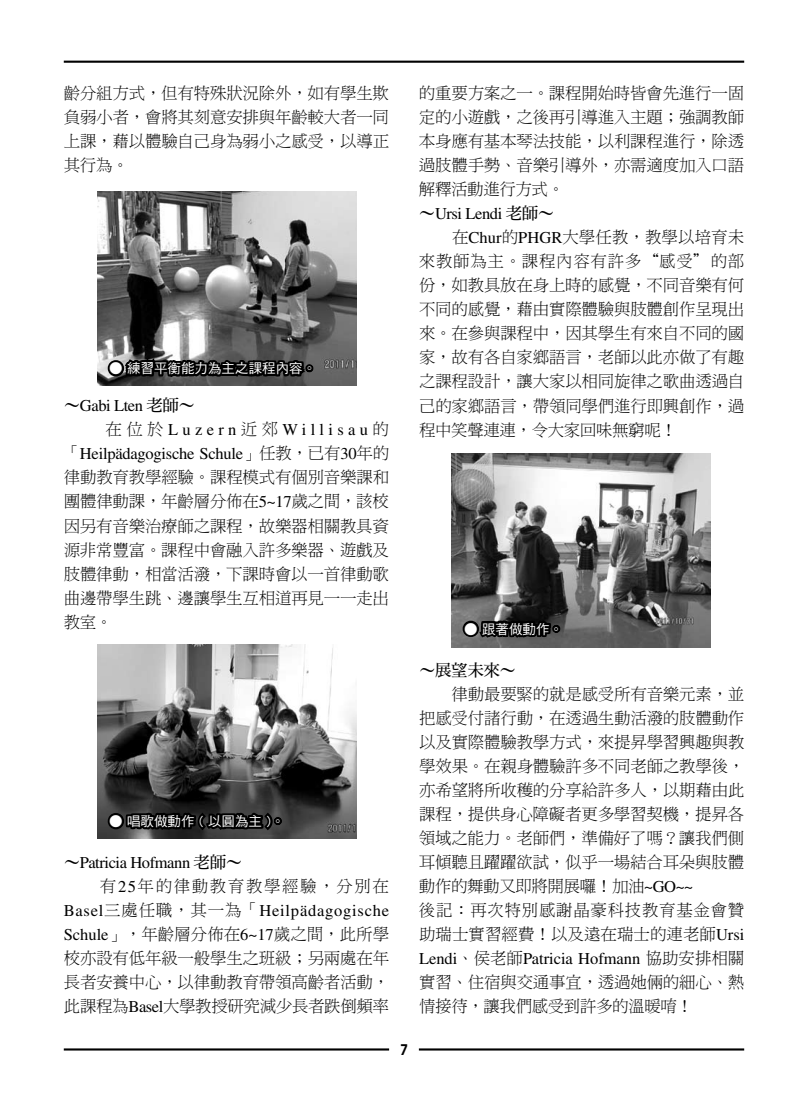
<style>
.page{position:relative;width:808px;height:1106px;background:#fff}
.page>*{position:absolute;margin:0;border:0;box-sizing:border-box;transform-origin:0 0}
.t1{font:16.5px/24px "DF Ming Std W3";letter-spacing:-.015em;color:#000;text-align:justify}
.t2{font:16.5px "Times";letter-spacing:-.015em;color:#000}
.t3{font:16.5px "Times";letter-spacing:.045em;color:#000}
.t4{font:16.5px "Times";letter-spacing:.265em;color:#000}
.t5{font:16.5px "DF Ming Std W3";letter-spacing:.095em;color:#000}
.t6{font:16.5px "DF Ming Std W7";color:#000}
.t7{font:600 15px "Avant Garde";color:#000}
.t8{font:13.5px "DF Hei Std W5";color:#fff}
.s1{font-family:"DF Ming Std W7"}
.s2{font-family:"DF Ming Std W3"}
.s3{font-family:"Times"}
</style>
<div class="page">
<hr style="left:64px;top:1048px;width:325px;height:2px;background:#000">
<hr style="left:419px;top:1048px;width:325px;height:2px;background:#000">
<hr style="left:64px;top:61px;width:680px;height:2px;background:#000">
<img style="left:98px;top:644px;width:258px;height:194px">
<img style="left:452px;top:453px;width:258px;height:194px">
<img style="left:98px;top:192px;width:258px;height:193px">
<svg style="left:104px;top:317px;width:213px;height:69px;background:#565656"></svg>
<svg style="left:104px;top:754px;width:182px;height:85px;background:#353535"></svg>
<svg style="left:459px;top:562px;width:105px;height:86px;background:#444"></svg>
<p class="t1" style="left:64px;top:81px;width:327px">齡分組方式，但有特殊狀況除外，如有學生欺負弱小者，會將其刻意安排與年齡較大者一同上課，藉以體驗自己身為弱小之感受，以導正其行為。</p>
<p class="t8" style="left:109px;top:361px;width:208px">● 練習平衡能力為主之課程內容。</p>
<p class="t2" style="left:64px;top:396px;width:133px"><span class="s1">～</span>Gabi Lten <span class="s1">老師～</span></p>
<p class="t4" style="left:106px;top:420px;width:285px"><span class="s2">在位於</span>Luzern<span class="s2">近郊</span>Willisau<span class="s2">的</span></p>
<p class="t2" style="left:64px;top:444px;width:327px"><span class="s2">「</span>Heilpädagogische Schule<span class="s2">」任教，已有</span>30<span class="s2">年的</span></p>
<p class="t1" style="left:64px;top:465px;width:327px">律動教育教學經驗。課程模式有個別音樂課和團體律動課，年齡層分佈在<span class="s3">5~17</span>歲之間，該校因另有音樂治療師之課程，故樂器相關教具資源非常豐富。課程中會融入許多樂器、遊戲及肢體律動，相當活潑，下課時會以一首律動歌曲邊帶學生跳、邊讓學生互相道再見一一走出教室。</p>
<p class="t8" style="left:109px;top:813px;width:177px">● 唱歌做動作 ( 以圓為主 )。</p>
<p class="t2" style="left:64px;top:852px;width:180px"><span class="s1">～</span>Patricia Hofmann <span class="s1">老師～</span></p>
<p class="t5" style="left:100px;top:876px;width:291px">有<span class="s3">25</span>年的律動教育教學經驗，分別在</p>
<p class="t3" style="left:64px;top:901px;width:327px">Basel<span class="s2">三處任職，其一為「</span>Heilpädagogische</p>
<p class="t1" style="left:64px;top:921px;width:327px"><span class="s3">Schule</span>」，年齡層分佈在<span class="s3">6~17</span>歲之間，此所學校亦設有低年級一般學生之班級；另兩處在年長者安養中心，以律動教育帶領高齡者活動，此課程為<span class="s3">Basel</span>大學教授研究減少長者跌倒頻率</p>
<p class="t1" style="left:419px;top:81px;width:327px">的重要方案之一。課程開始時皆會先進行一固定的小遊戲，之後再引導進入主題；強調教師本身應有基本琴法技能，以利課程進行，除透過肢體手勢、音樂引導外，亦需適度加入口語解釋活動進行方式。</p>
<p class="t2" style="left:419px;top:204px;width:137px"><span class="s1">～</span>Ursi Lendi <span class="s1">老師～</span></p>
<p class="t1" style="left:419px;top:225px;width:327px;text-indent:33px">在<span class="s3">Chur</span>的<span class="s3">PHGR</span>大學任教，教學以培育未來教師為主。課程內容有許多“感受”的部份，如教具放在身上時的感覺，不同音樂有何不同的感覺，藉由實際體驗與肢體創作呈現出來。在參與課程中，因其學生有來自不同的國家，故有各自家鄉語言，老師以此亦做了有趣之課程設計，讓大家以相同旋律之歌曲透過自己的家鄉語言，帶領同學們進行即興創作，過程中笑聲連連，令大家回味無窮呢！</p>
<p class="t8" style="left:464px;top:621px;width:100px">● 跟著做動作。</p>
<p class="t6" style="left:419px;top:660px;width:98px">～展望未來～</p>
<p class="t1" style="left:419px;top:681px;width:327px;text-align:left;text-indent:33px">律動最要緊的就是感受所有音樂元素，並把感受付諸行動，在透過生動活潑的肢體動作以及實際體驗教學方式，來提昇學習興趣與教學效果。在親身體驗許多不同老師之教學後，亦希望將所收穫的分享給許多人，以期藉由此課程，提供身心障礙者更多學習契機，提昇各領域之能力。老師們，準備好了嗎？讓我們側耳傾聽且躍躍欲試，似乎一場結合耳朵與肢體動作的舞動又即將開展囉！加油<span class="s3">~GO~~<br></span>後記：再次特別感謝晶豪科技教育基金會贊助瑞士實習經費！以及遠在瑞士的連老師<span class="s3">Ursi</span></p>
<p class="t2" style="left:419px;top:948px;width:327px">Lendi<span class="s2">、侯老師</span>Patricia Hofmann <span class="s2">協助安排相關</span></p>
<p class="t1" style="left:419px;top:969px;width:327px">實習、住宿與交通事宜，透過她倆的細心、熱情接待，讓我們感受到許多的溫暖唷！</p>
<p class="t7" style="left:400px;top:1040px;width:10px">7</p>
</div>
